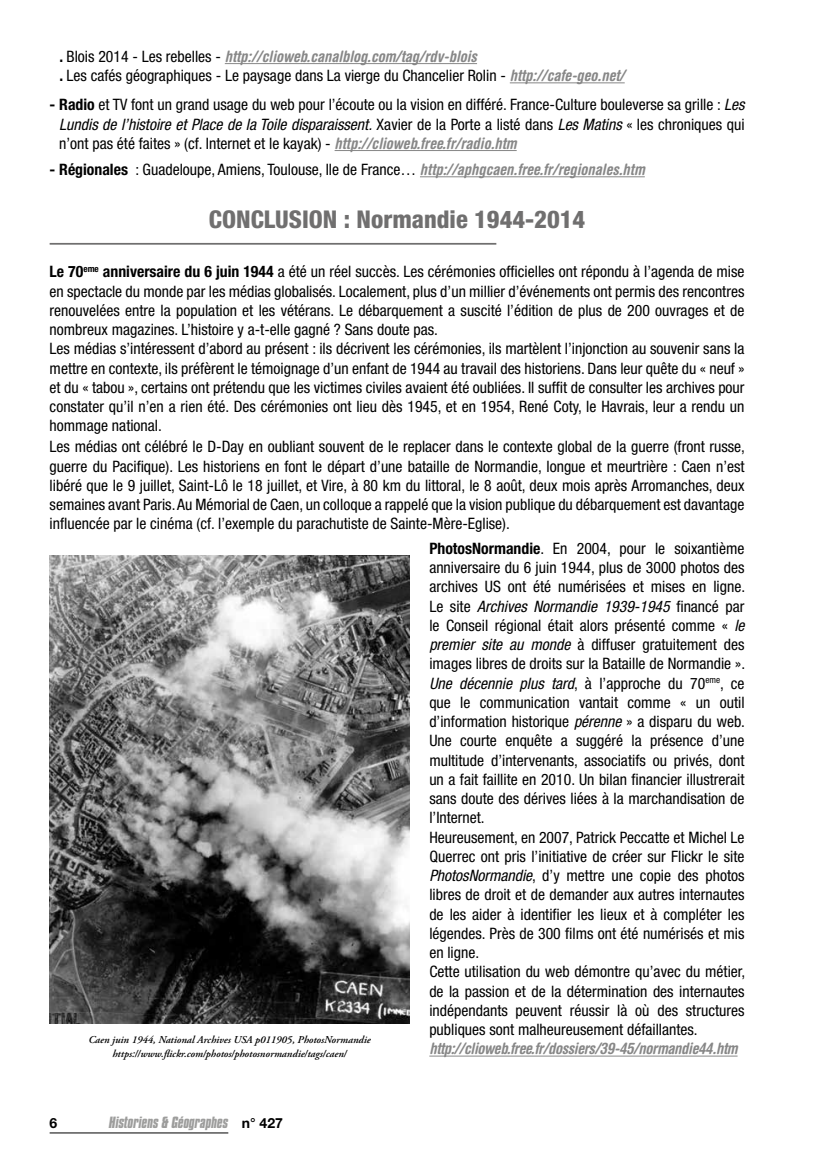
<style>
.page{position:relative;width:819px;height:1166px;background:#fff}
.page>*{position:absolute;margin:0;border:0;box-sizing:border-box;transform-origin:0 0}
.t1{font:800 condensed 24.5px "Helvetica Neue";color:#706f6f}
.t2{font:condensed 15.75px/19.2px "Helvetica Neue";color:#000;text-align:justify}
.t3{font:italic 700 condensed 15.75px "Helvetica Rounded";color:#878787}
.t4{font:italic 700 condensed 15.75px "Helvetica Rounded";letter-spacing:-.02em;color:#878787}
.t5{font:italic 700 14px "Compacta BT";color:#9d9d9c}
.t6{font:700 14px "Helvetica Neue";color:#000}
.t7{font:italic 600 10.5px/14px "Adobe Garamond Pro";color:#000;text-align:center}
.s1{font-family:"Helvetica Neue";font-style:normal;color:#000}
.s2{font-family:"Helvetica Neue";font-weight:400;font-style:normal;color:#000}
.s3{font-weight:700}
.s4{font-family:"Helvetica Rounded";font-weight:700;font-style:italic;color:#878787}
.s5{font-style:italic}
</style>
<div class="page">
<hr style="left:50px;top:1132px;width:178px;height:1px;background:#000">
<hr style="left:225px;top:63px;width:252px;height:1px;background:#878787">
<hr style="left:510px;top:82px;width:114px;height:1px;background:#878787">
<hr style="left:334px;top:150px;width:182px;height:1px;background:#878787">
<hr style="left:420px;top:176px;width:224px;height:1px;background:#878787">
<hr style="left:50px;top:243px;width:446px;height:2px;background:#706f6f">
<hr style="left:429px;top:1055px;width:308px;height:1px;background:#878787">
<img style="left:50px;top:555px;width:359px;height:468px">
<p class="t3" style="left:60px;top:47px;width:419px"><span class="s1">.</span> <span class="s2">Blois 2014 - Les rebelles -</span> http://clioweb.canalblog.com/tag/rdv-blois</p>
<p class="t2" style="left:60px;top:66px;width:566px"><span class="s3">.</span> Les cafés géographiques - Le paysage dans La vierge du Chancelier Rolin - <span class="s4">http://cafe-geo.net/</span></p>
<p class="t2" style="left:59px;top:95px;width:686px;text-indent:-10px"><span class="s3">- Radio</span> et TV font un grand usage du web pour l’écoute ou la vision en différé. France-Culture bouleverse sa grille : <span class="s5">Les Lundis de l’histoire et Place de la Toile disparaissent.</span> Xavier de la Porte a listé dans <span class="s5">Les Matins</span> « les chroniques qui n’ont pas été faites » (cf. Internet et le kayak) - <span class="s4">http://clioweb.free.fr/radio.htm</span></p>
<p class="t2" style="left:50px;top:160px;width:596px"><span class="s3">- Régionales</span> : Guadeloupe, Amiens, Toulouse, Ile de France… <span class="s4">http://aphgcaen.free.fr/regionales.htm</span></p>
<h1 class="t1" style="left:209px;top:204px;width:378px">CONCLUSION : Normandie 1944-2014</h1>
<p class="t2" style="left:50px;top:262px;width:696px;text-align:left"><span class="s3">Le 70</span><sup>eme</sup> <span class="s3">anniversaire du 6 juin 1944</span> a été un réel succès. Les cérémonies officielles ont répondu à l’agenda de mise en spectacle du monde par les médias globalisés. Localement, plus d’un millier d’événements ont permis des rencontres renouvelées entre la population et les vétérans. Le débarquement a suscité l’édition de plus de 200 ouvrages et de nombreux magazines. L’histoire y a-t-elle gagné ? Sans doute pas.<br>Les médias s’intéressent d’abord au présent : ils décrivent les cérémonies, ils martèlent l’injonction au souvenir sans la mettre en contexte, ils préfèrent le témoignage d’un enfant de 1944 au travail des historiens. Dans leur quête du « neuf » et du « tabou », certains ont prétendu que les victimes civiles avaient été oubliées. Il suffit de consulter les archives pour constater qu’il n’en a rien été. Des cérémonies ont lieu dès 1945, et en 1954, René Coty, le Havrais, leur a rendu un hommage national.</p>
<p class="t2" style="left:50px;top:437px;width:697px">Les médias ont célébré le D-Day en oubliant souvent de le replacer dans le contexte global de la guerre (front russe, guerre du Pacifique). Les historiens en font le départ d’une bataille de Normandie, longue et meurtrière : Caen n’est libéré que le 9 juillet, Saint-Lô le 18 juillet, et Vire, à 80 km du littoral, le 8 août, deux mois après Arromanches, deux semaines avant Paris. Au Mémorial de Caen, un colloque a rappelé que la vision publique du débarquement est davantage influencée par le cinéma (cf. l’exemple du parachutiste de Sainte-Mère-Eglise).</p>
<p class="t2" style="left:429px;top:538px;width:317px;text-align:left"><span class="s3">PhotosNormandie</span>. En 2004, pour le soixantième anniversaire du 6 juin 1944, plus de 3000 photos des archives US ont été numérisées et mises en ligne.<br>Le site <span class="s5">Archives Normandie 1939-1945</span> financé par le Conseil régional était alors présenté comme « <span class="s5">le premier site au monde</span> à diffuser gratuitement des images libres de droits sur la Bataille de Normandie ».<br><span class="s5">Une décennie plus tard</span>, à l’approche du 70<sup>eme</sup>, ce que le communication vantait comme « un outil d’information historique <span class="s5">pérenne</span> » a disparu du web.<br>Une courte enquête a suggéré la présence d’une multitude d’intervenants, associatifs ou privés, dont un a fait faillite en 2010. Un bilan financier illustrerait sans doute des dérives liées à la marchandisation de l’Internet.<br>Heureusement, en 2007, Patrick Peccatte et Michel Le Querrec ont pris l’initiative de créer sur Flickr le site <span class="s5">PhotosNormandie</span>, d’y mettre une copie des photos libres de droit et de demander aux autres internautes de les aider à identifier les lieux et à compléter les légendes. Près de 300 films ont été numérisés et mis en ligne.<br>Cette utilisation du web démontre qu’avec du métier, de la passion et de la détermination des internautes indépendants peuvent réussir là où des structures publiques sont malheureusement défaillantes.</p>
<p class="t4" style="left:429px;top:1039px;width:310px">http://clioweb.free.fr/dossiers/39-45/normandie44.htm</p>
<p class="t7" style="left:88px;top:1033px;width:284px">Caen juin 1944, National Archives USA p011905, PhotosNormandie https://www.flickr.com/photos/photosnormandie/tags/caen/</p>
<p class="t6" style="left:50px;top:1114px;width:9px">6</p>
<p class="t5" style="left:109px;top:1113px;width:175px">Historiens &amp; Géographes <span class="s1">n° 427</span></p>
</div>
